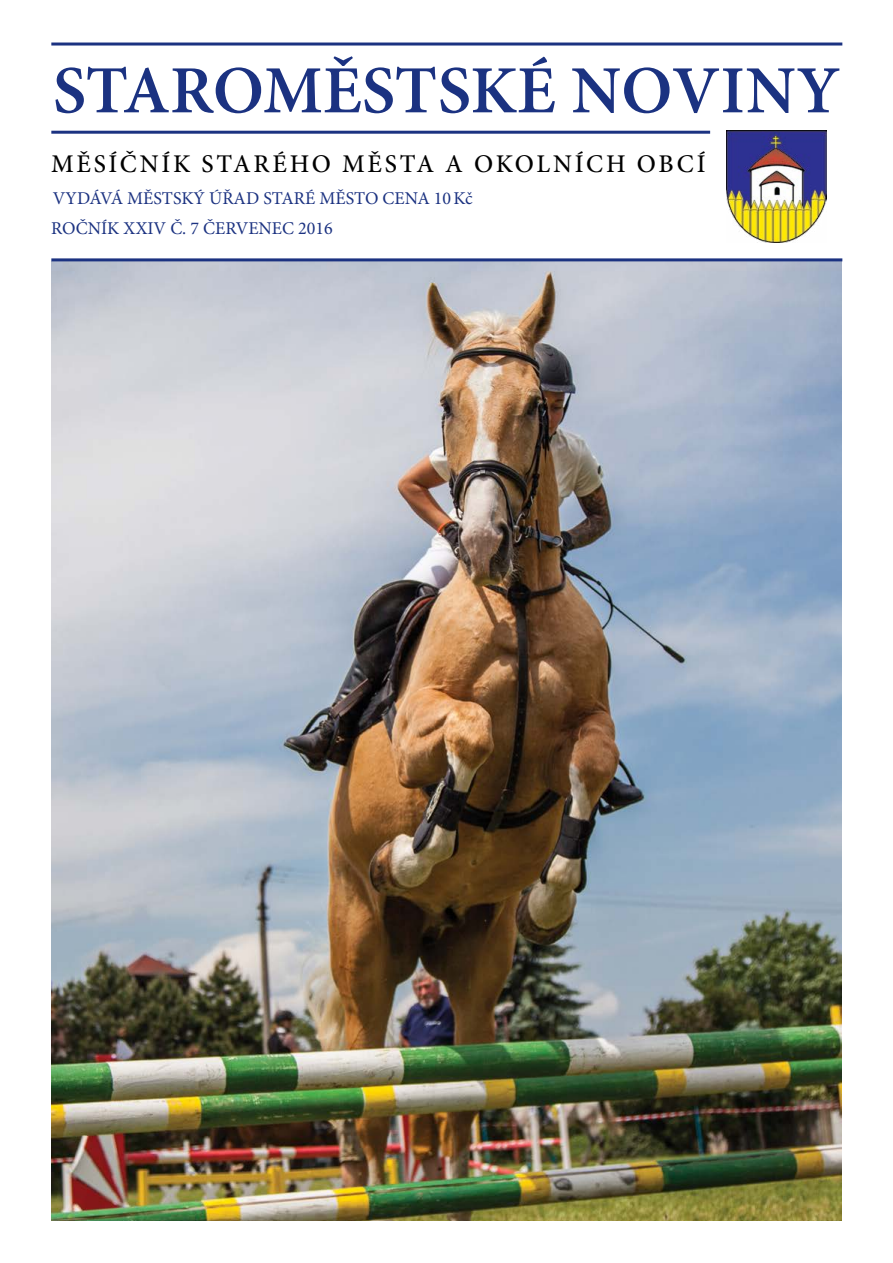
<style>
.page{position:relative;width:893px;height:1263px;background:#fff}
.page>*{position:absolute;margin:0;border:0;box-sizing:border-box;transform-origin:0 0}
.t1{font:600 67.5px "Minion Pro";color:#1b3281}
.t2{font:500 25.5px "Minion Pro";letter-spacing:.11em;color:#000}
.t3{font:18px "Minion Pro";color:#1b3281}
</style>
<div class="page">
<img style="left:51px;top:261px;width:791px;height:959px">
<hr style="left:51px;top:258px;width:791px;height:3px;background:#1b3281">
<hr style="left:51px;top:131px;width:659px;height:3px;background:#1b3281">
<hr style="left:51px;top:43px;width:791px;height:3px;background:#1b3281">
<img style="left:726px;top:131px;width:101px;height:111px">
<h1 class="t1" style="left:53px;top:44px;width:789px">STAROMĚSTSKÉ NOVINY</h1>
<h2 class="t2" style="left:51px;top:147px;width:656px">MĚSÍČNÍK STARÉHO MĚSTA A OKOLNÍCH OBCÍ</h2>
<p class="t3" style="left:53px;top:187px;width:421px">VYDÁVÁ MĚSTSKÝ ÚŘAD STARÉ MĚSTO CENA 10Kč</p>
<p class="t3" style="left:51px;top:216px;width:283px">ROČNÍK XXIV Č. 7 ČERVENEC 2016</p>
</div>
